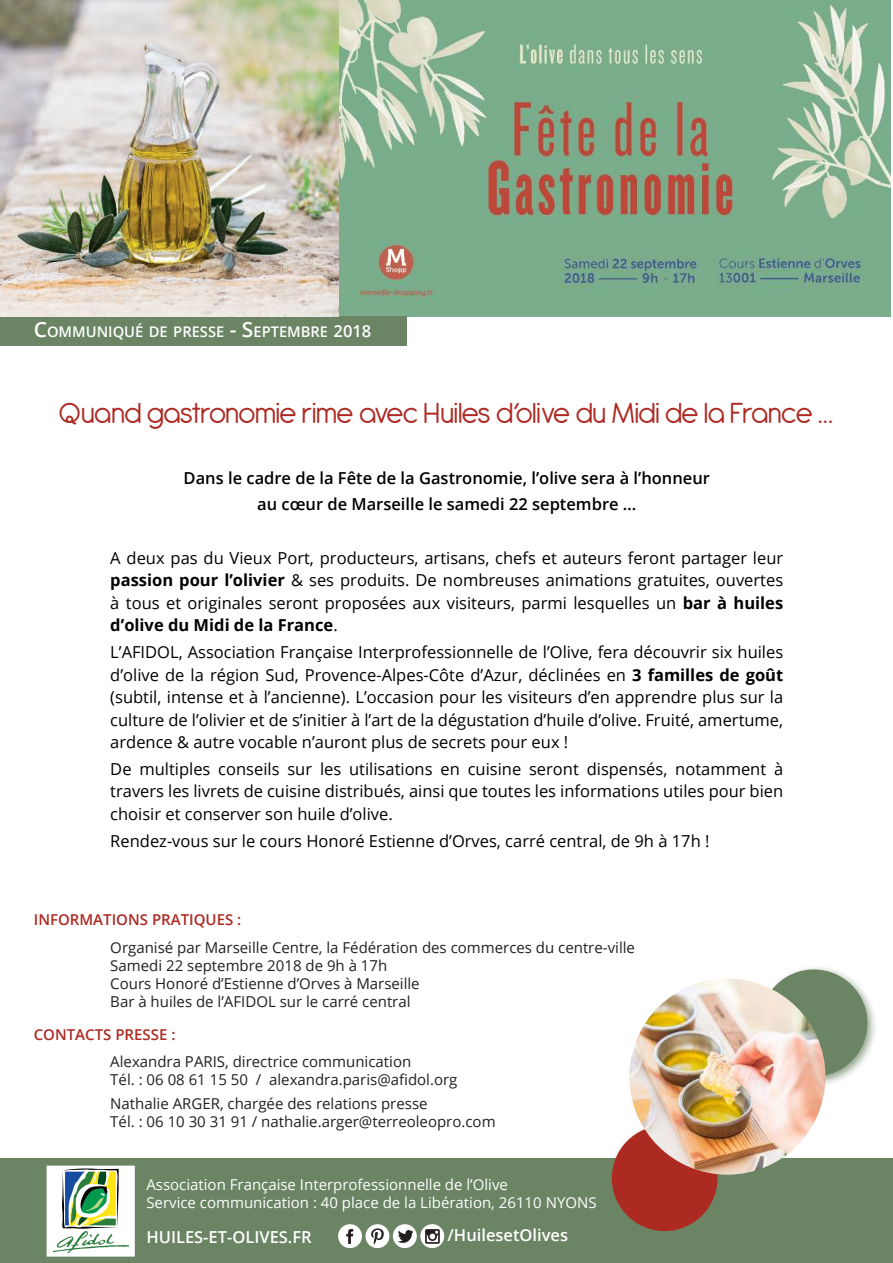
<style>
.page{position:relative;width:893px;height:1263px;background:#fff}
.page>*{position:absolute;margin:0;border:0;box-sizing:border-box;transform-origin:0 0}
.t1{font:31.5px "Antipasto";letter-spacing:-.04em;color:#ad2a23}
.t2{font:16.5px/22.5px "Open Sans";color:#000;text-align:justify}
.t3{font:600 16.5px/26.7px "Open Sans";color:#000;text-align:center}
.t4{font:600 16.5px "Open Sans";color:#fff}
.t5{font:15px/18px "Open Sans";color:#231f20}
.t6{font:15px/18px "Open Sans";color:#fff}
.t7{font:600 15px "Open Sans";color:#ad2a23}
.t8{font:600 14.7px "Open Sans";color:#fff}
.s1{font-size:21px}
.s2{font-size:16.5px}
.s3{font-weight:700}
</style>
<div class="page">
<div style="left:0;top:1159px;width:893px;height:104px;background:#6a8464"></div>
<div style="left:0;top:1158px;width:893px;height:105px;border:2px solid #6a8464"></div>
<img style="left:338px;top:0;width:552px;height:316px">
<div style="left:1px;top:316px;width:406px;height:30px;background:#6a8464"></div>
<div style="left:607px;top:1120px;width:122px;height:122px;background:#6a8464;opacity:.75"></div>
<div style="left:612px;top:1125px;width:105px;height:106px;background:#ad2a23;border-radius:50%"></div>
<div style="left:755px;top:964px;width:124px;height:124px;background:#6a8464;opacity:.75"></div>
<div style="left:761px;top:970px;width:106px;height:106px;background:#6a8464;border-radius:50%"></div>
<img style="left:629px;top:978px;width:196px;height:197px;border-radius:98px">
<div style="left:393px;top:1224px;width:24px;height:24px;background:#fff;border-radius:50%"></div>
<div style="left:365px;top:1224px;width:24px;height:24px;background:#fff;border-radius:50%"></div>
<div style="left:338px;top:1224px;width:24px;height:24px;background:#fff;border-radius:50%"></div>
<svg style="left:346px;top:1229px;width:7px;height:15px"></svg>
<svg style="left:371px;top:1228px;width:13px;height:16px"></svg>
<svg style="left:398px;top:1230px;width:16px;height:13px"></svg>
<div style="left:420px;top:1224px;width:24px;height:24px;background:#fff;border-radius:50%"></div>
<svg style="left:425px;top:1229px;width:15px;height:15px"></svg>
<img style="left:0;top:0;width:338px;height:316px">
<div style="left:47px;top:1166px;width:87px;height:90px;background:#fff"></div>
<div style="left:47px;top:1165px;width:88px;height:91px;border:2px solid #fff"></div>
<svg style="left:53px;top:1168px;width:75px;height:85px"></svg>
<p class="t8" style="left:34px;top:326px;width:339px"><span class="s1">C</span>OMMUNIQUÉ DE PRESSE <span class="s1">- S</span>EPTEMBRE <span class="s2">2018</span></p>
<h1 class="t1" style="left:58px;top:403px;width:776px">Quand gastronomie rime avec Huiles d’olive du Midi de la France ...</h1>
<p class="t3" style="left:184px;top:466px;width:528px">Dans le cadre de la Fête de la Gastronomie, l’olive sera à l’honneur au cœur de Marseille le samedi 22 septembre …</p>
<p class="t2" style="left:110px;top:548px;width:674px">A deux pas du Vieux Port, producteurs, artisans, chefs et auteurs feront partager leur <span class="s3">passion pour l’olivier</span> &amp; ses produits. De nombreuses animations gratuites, ouvertes à tous et originales seront proposées aux visiteurs, parmi lesquelles un <span class="s3">bar à huiles d’olive du Midi de la France</span>.</p>
<p class="t2" style="left:110px;top:643px;width:674px">L’AFIDOL, Association Française Interprofessionnelle de l’Olive, fera découvrir six huiles d’olive de la région Sud, Provence-Alpes-Côte d’Azur, déclinées en <span class="s3">3 familles de goût </span>(subtil, intense et à l’ancienne). L’occasion pour les visiteurs d’en apprendre plus sur la culture de l’olivier et de s’initier à l’art de la dégustation d’huile d’olive. Fruité, amertume, ardence &amp; autre vocable n’auront plus de secrets pour eux !</p>
<p class="t2" style="left:110px;top:759px;width:674px">De multiples conseils sur les utilisations en cuisine seront dispensés, notamment à travers les livrets de cuisine distribués, ainsi que toutes les informations utiles pour bien choisir et conserver son huile d’olive.</p>
<p class="t2" style="left:110px;top:831px;width:601px">Rendez-vous sur le cours Honoré Estienne d’Orves, carré central, de 9h à 17h !</p>
<p class="t7" style="left:34px;top:913px;width:209px">INFORMATIONS PRATIQUES :</p>
<p class="t5" style="left:110px;top:940px;width:526px">Organisé par Marseille Centre, la Fédération des commerces du centre-ville Samedi 22 septembre 2018 de 9h à 17h<br>Cours Honoré d’Estienne d’Orves à Marseille<br>Bar à huiles de l’AFIDOL sur le carré central</p>
<p class="t7" style="left:34px;top:1028px;width:143px">CONTACTS PRESSE :</p>
<p class="t5" style="left:110px;top:1053px;width:349px">Alexandra PARIS, directrice communication<br>Tél. : 06 08 61 15 50 / alexandra.paris@aidol.org</p>
<p class="t5" style="left:110px;top:1096px;width:387px">Nathalie ARGER, chargée des relations presse<br>Tél. : 06 10 30 31 91 / nathalie.arger@terreoleopro.com</p>
<p class="t6" style="left:146px;top:1177px;width:452px">Association Française Interprofessionnelle de l’Olive<br>Service communication : 40 place de la Libération, 26110 NYONS</p>
<p class="t4" style="left:448px;top:1228px;width:122px">/HuilesetOlives</p>
<p class="t4" style="left:146px;top:1230px;width:167px">HUILES-ET-OLIVES.FR</p>
</div>
